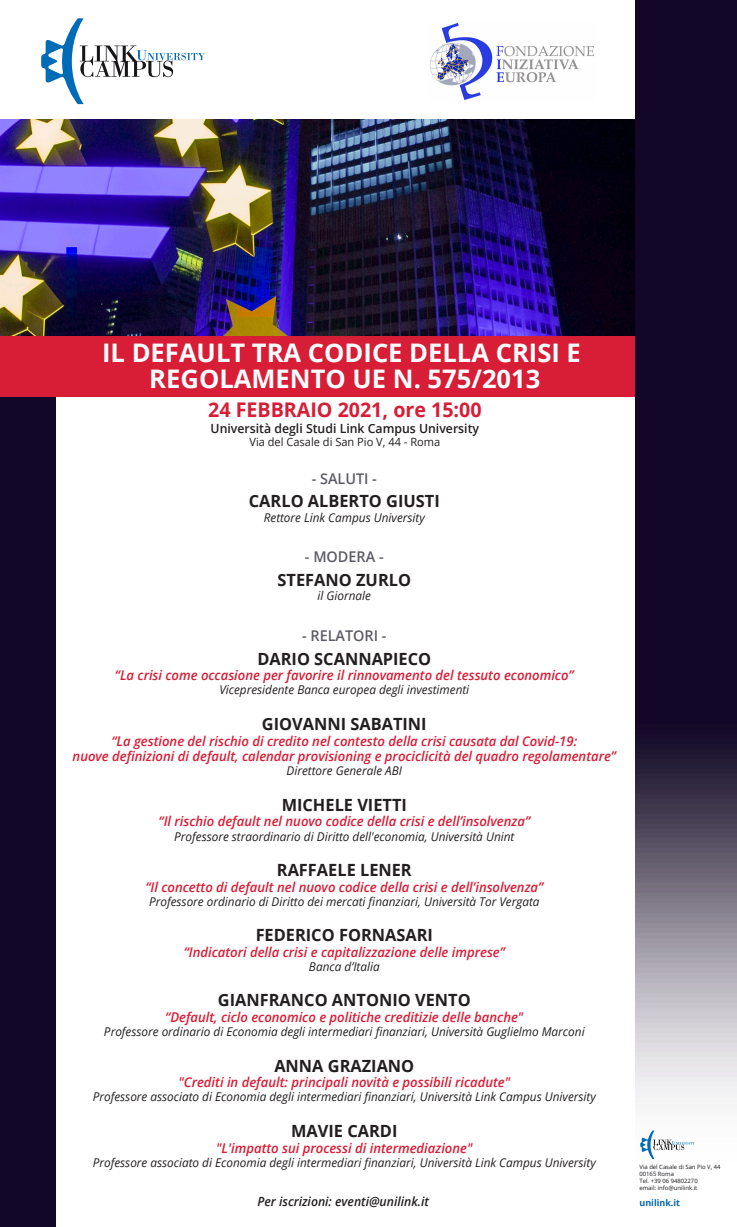
<style>
.page{position:relative;width:737px;height:1227px;background:#fff}
.page>*{position:absolute;margin:0;border:0;box-sizing:border-box;transform-origin:0 0}
.t1{font:700 25.55px/25.8px "Open Sans";color:#fff;text-align:center}
.t2{font:700 20.21px "Open Sans";color:#d81d36}
.t3{font:700 16.8px "Open Sans";color:#231f20}
.t4{font:600 14.79px "Open Sans";color:#5e5b65}
.t5{font:italic 600 13.47px/15.7px "Open Sans";color:#d81d36;text-align:center}
.t6{font:600 12.6px "Open Sans";color:#231f20}
.t7{font:italic 600 12.6px "Open Sans";color:#231f20}
.t8{font:italic 12.08px "Open Sans";color:#231f20}
.t9{font:11.38px "Open Sans";color:#231f20}
.t10{font:700 8.92px "Open Sans";color:#0363b1}
.t11{font:5.95px/7.1px "Open Sans";color:#18161b}
</style>
<div class="page">
<img style="left:0;top:119px;width:635px;height:217px">
<div style="left:0;top:390px;width:56px;height:836px;background:#120728"></div>
<svg style="left:635px;top:0;width:102px;height:1160px;background:#413852"></svg>
<svg style="left:41px;top:18px;width:164px;height:86px"></svg>
<svg style="left:640px;top:1130px;width:55px;height:28px"></svg>
<div style="left:0;top:336px;width:635px;height:60px;background:#d81d36"></div>
<img style="left:430px;top:22px;width:165px;height:78px">
<h1 class="t1" style="left:102px;top:339px;width:480px">IL DEFAULT TRA CODICE DELLA CRISI E<br>REGOLAMENTO UE N. 575/2013</h1>
<h2 class="t2" style="left:208px;top:395px;width:275px">24 FEBBRAIO 2021, ore 15:00</h2>
<p class="t6" style="left:211px;top:419px;width:270px">Università degli Studi Link Campus University</p>
<p class="t9" style="left:249px;top:434px;width:192px">Via del Casale di San Pio V, 44 - Roma</p>
<p class="t4" style="left:312px;top:468px;width:67px">- SALUTI -</p>
<p class="t3" style="left:249px;top:489px;width:192px">CARLO ALBERTO GIUSTI</p>
<p class="t8" style="left:264px;top:509px;width:162px">Rettore Link Campus University</p>
<p class="t4" style="left:305px;top:547px;width:80px">- MODERA -</p>
<p class="t3" style="left:277px;top:568px;width:135px">STEFANO ZURLO</p>
<p class="t8" style="left:317px;top:587px;width:55px">il Giornale</p>
<p class="t4" style="left:302px;top:625px;width:86px">- RELATORI -</p>
<p class="t3" style="left:257px;top:646px;width:175px">DARIO SCANNAPIECO</p>
<p class="t5" style="left:115px;top:667px;width:460px">“La crisi come occasione per favorire il rinnovamento del tessuto economico”</p>
<p class="t8" style="left:219px;top:681px;width:251px">Vicepresidente Banca europea degli investimenti</p>
<p class="t3" style="left:262px;top:711px;width:166px">GIOVANNI SABATINI</p>
<p class="t5" style="left:73px;top:732px;width:545px">“La gestione del rischio di credito nel contesto della crisi causata dal Covid-19:<br>nuove definizioni di default, calendar provisioning e prociclicità del quadro regolamentare”</p>
<p class="t8" style="left:286px;top:762px;width:117px">Direttore Generale ABI</p>
<p class="t3" style="left:282px;top:792px;width:127px">MICHELE VIETTI</p>
<p class="t5" style="left:159px;top:813px;width:373px">“Il rischio default nel nuovo codice della crisi e dell’insolvenza”</p>
<p class="t8" style="left:174px;top:828px;width:342px">Professore straordinario di Diritto dell'economia, Università Unint</p>
<p class="t3" style="left:277px;top:858px;width:136px">RAFFAELE LENER</p>
<p class="t5" style="left:145px;top:878px;width:399px">“Il concetto di default nel nuovo codice della crisi e dell’insolvenza”</p>
<p class="t8" style="left:149px;top:893px;width:392px">Professore ordinario di Diritto dei mercati finanziari, Università Tor Vergata</p>
<p class="t3" style="left:256px;top:923px;width:179px">FEDERICO FORNASARI</p>
<p class="t5" style="left:184px;top:943px;width:323px">“Indicatori della crisi e capitalizzazione delle imprese”</p>
<p class="t8" style="left:309px;top:958px;width:72px">Banca d’Italia</p>
<p class="t3" style="left:218px;top:988px;width:254px">GIANFRANCO ANTONIO VENTO</p>
<p class="t5" style="left:165px;top:1009px;width:360px">“Default, ciclo economico e politiche creditizie delle banche"</p>
<p class="t8" style="left:104px;top:1023px;width:482px">Professore ordinario di Economia degli intermediari finanziari, Università Guglielmo Marconi</p>
<p class="t3" style="left:274px;top:1053px;width:141px">ANNA GRAZIANO</p>
<p class="t5" style="left:178px;top:1074px;width:333px">"Crediti in default: principali novità e possibili ricadute"</p>
<p class="t8" style="left:93px;top:1088px;width:504px">Professore associato di Economia degli intermediari finanziari, Università Link Campus University</p>
<p class="t3" style="left:291px;top:1118px;width:108px">MAVIE CARDI</p>
<p class="t5" style="left:216px;top:1139px;width:258px">"L'impatto sui processi di intermediazione"</p>
<p class="t8" style="left:93px;top:1153px;width:504px">Professore associato di Economia degli intermediari finanziari, Università Link Campus University</p>
<p class="t7" style="left:257px;top:1192px;width:173px">Per iscrizioni: eventi@unilink.it</p>
<p class="t11" style="left:639px;top:1163px;width:83px">Via del Casale di San Pio V, 44<br>00165 Roma<br>Tel. +39 06 94802270<br>email: info@unilink.it</p>
<p class="t10" style="left:639px;top:1196px;width:42px">unilink.it</p>
</div>
